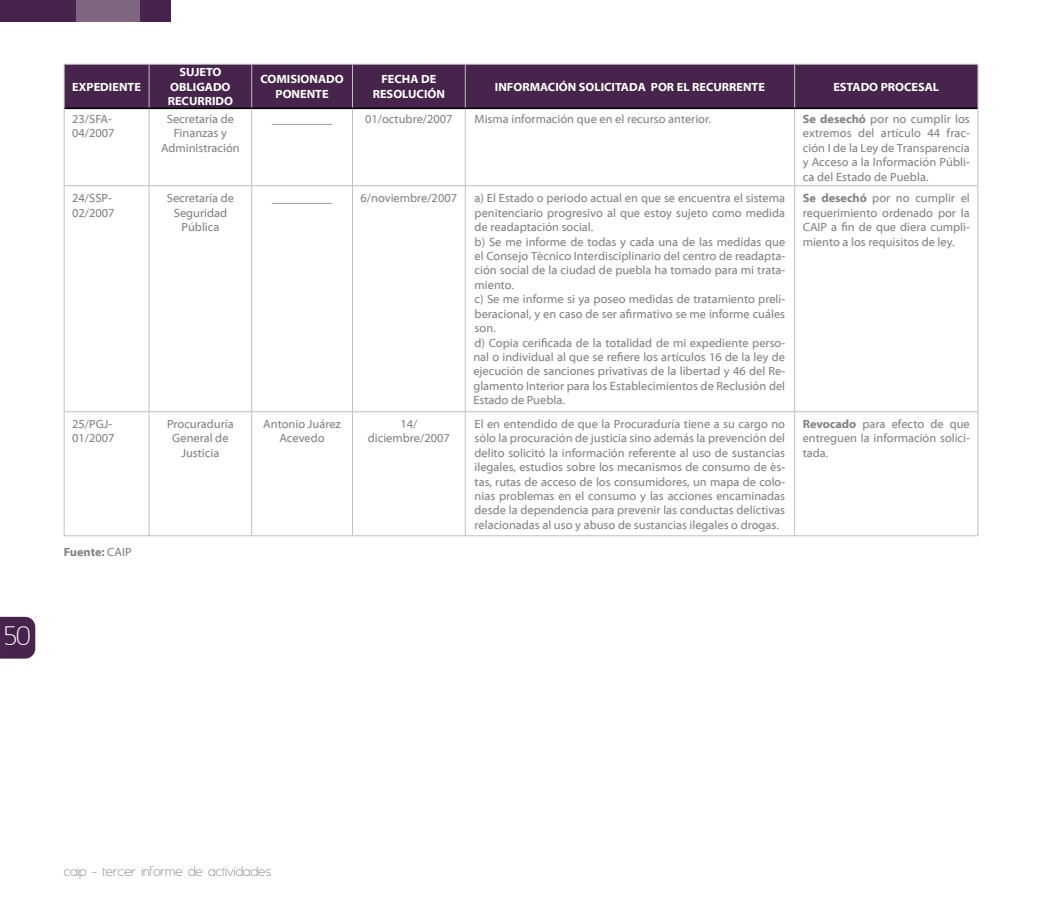
<style>
.page{position:relative;width:1063px;height:915px;background:#fff}
.page>*{position:absolute;margin:0;border:0;box-sizing:border-box;transform-origin:0 0}
.t1{font:31.5px "Asenine";color:#fff}
.t2{font:16.5px "Asenine";letter-spacing:.02em;color:#808284}
.t3{font:12px/14.4px "Myriad Web Pro";color:#808284;text-align:center}
.t4{font:700 12px/14.4px "Myriad Web Pro";color:#fff;text-align:center}
.t5{font:700 12px "Myriad Web Pro";letter-spacing:-.005em;color:#808284}
.s1{font-weight:700}
.s2{font-weight:400}
</style>
<div class="page">
<svg style="left:0;top:616px;width:35px;height:42px"></svg>
<div style="left:65px;top:65px;width:913px;height:43px;background:#47244b"></div>
<svg style="left:65px;top:109px;width:913px;height:426px"></svg>
<hr style="left:64px;top:64px;width:85px;height:1px;background:#c0c0c0">
<hr style="left:64px;top:65px;width:1px;height:43px;background:#c0c0c0">
<hr style="left:149px;top:64px;width:103px;height:1px;background:#c0c0c0">
<hr style="left:149px;top:65px;width:1px;height:43px;background:#c0c0c0">
<hr style="left:252px;top:64px;width:100px;height:1px;background:#c0c0c0">
<hr style="left:251px;top:65px;width:1px;height:43px;background:#c0c0c0">
<hr style="left:352px;top:64px;width:113px;height:1px;background:#c0c0c0">
<hr style="left:352px;top:65px;width:1px;height:43px;background:#c0c0c0">
<hr style="left:465px;top:64px;width:330px;height:1px;background:#c0c0c0">
<hr style="left:465px;top:65px;width:1px;height:43px;background:#c0c0c0">
<hr style="left:795px;top:64px;width:183px;height:1px;background:#c0c0c0">
<hr style="left:794px;top:65px;width:1px;height:43px;background:#c0c0c0">
<hr style="left:978px;top:65px;width:1px;height:43px;background:#c0c0c0">
<hr style="left:64px;top:108px;width:1px;height:77px;background:#c0c0c0">
<hr style="left:149px;top:109px;width:1px;height:76px;background:#c0c0c0">
<hr style="left:251px;top:109px;width:1px;height:76px;background:#c0c0c0">
<hr style="left:352px;top:109px;width:1px;height:76px;background:#c0c0c0">
<hr style="left:465px;top:109px;width:1px;height:76px;background:#c0c0c0">
<hr style="left:794px;top:109px;width:1px;height:76px;background:#c0c0c0">
<hr style="left:978px;top:108px;width:1px;height:77px;background:#c0c0c0">
<hr style="left:64px;top:185px;width:85px;height:1px;background:#c0c0c0">
<hr style="left:64px;top:186px;width:1px;height:225px;background:#c0c0c0">
<hr style="left:149px;top:185px;width:103px;height:1px;background:#c0c0c0">
<hr style="left:149px;top:186px;width:1px;height:225px;background:#c0c0c0">
<hr style="left:252px;top:185px;width:100px;height:1px;background:#c0c0c0">
<hr style="left:251px;top:186px;width:1px;height:225px;background:#c0c0c0">
<hr style="left:352px;top:185px;width:113px;height:1px;background:#c0c0c0">
<hr style="left:352px;top:186px;width:1px;height:225px;background:#c0c0c0">
<hr style="left:465px;top:185px;width:330px;height:1px;background:#c0c0c0">
<hr style="left:465px;top:186px;width:1px;height:225px;background:#c0c0c0">
<hr style="left:795px;top:185px;width:183px;height:1px;background:#c0c0c0">
<hr style="left:794px;top:186px;width:1px;height:225px;background:#c0c0c0">
<hr style="left:978px;top:186px;width:1px;height:225px;background:#c0c0c0">
<hr style="left:64px;top:411px;width:85px;height:1px;background:#c0c0c0">
<hr style="left:64px;top:412px;width:1px;height:123px;background:#c0c0c0">
<hr style="left:149px;top:411px;width:103px;height:1px;background:#c0c0c0">
<hr style="left:149px;top:412px;width:1px;height:123px;background:#c0c0c0">
<hr style="left:252px;top:411px;width:100px;height:1px;background:#c0c0c0">
<hr style="left:251px;top:412px;width:1px;height:123px;background:#c0c0c0">
<hr style="left:352px;top:411px;width:113px;height:1px;background:#c0c0c0">
<hr style="left:352px;top:412px;width:1px;height:123px;background:#c0c0c0">
<hr style="left:465px;top:411px;width:330px;height:1px;background:#c0c0c0">
<hr style="left:465px;top:412px;width:1px;height:123px;background:#c0c0c0">
<hr style="left:795px;top:411px;width:183px;height:1px;background:#c0c0c0">
<hr style="left:794px;top:412px;width:1px;height:123px;background:#c0c0c0">
<hr style="left:978px;top:412px;width:1px;height:123px;background:#c0c0c0">
<hr style="left:64px;top:535px;width:85px;height:1px;background:#c0c0c0">
<hr style="left:149px;top:535px;width:103px;height:1px;background:#c0c0c0">
<hr style="left:252px;top:535px;width:100px;height:1px;background:#c0c0c0">
<hr style="left:352px;top:535px;width:113px;height:1px;background:#c0c0c0">
<hr style="left:465px;top:535px;width:330px;height:1px;background:#c0c0c0">
<hr style="left:795px;top:535px;width:183px;height:1px;background:#c0c0c0">
<hr style="left:65px;top:108px;width:84px;height:1px;background:#000">
<hr style="left:149px;top:108px;width:103px;height:1px;background:#000">
<hr style="left:252px;top:108px;width:100px;height:1px;background:#000">
<hr style="left:352px;top:108px;width:113px;height:1px;background:#000">
<hr style="left:465px;top:108px;width:330px;height:1px;background:#000">
<hr style="left:795px;top:108px;width:183px;height:1px;background:#000">
<div style="left:0;top:0;width:170px;height:21px;background:#47244b"></div>
<div style="left:77px;top:0;width:63px;height:21px;background:#7e6681"></div>
<h1 class="t1" style="left:4px;top:619px;width:28px">50</h1>
<p class="t4" style="left:72px;top:80px;width:70px">EXPEDIENTE</p>
<p class="t4" style="left:168px;top:65px;width:67px">SUJETO<br>OBLIGADO<br>RECURRIDO</p>
<p class="t4" style="left:260px;top:72px;width:85px">COMISIONADO<br>PONENTE</p>
<p class="t4" style="left:373px;top:72px;width:74px">FECHA DE<br>RESOLUCIÓN</p>
<p class="t4" style="left:495px;top:80px;width:272px">INFORMACIÓN SOLICITADA POR EL RECURRENTE</p>
<p class="t4" style="left:833px;top:80px;width:107px">ESTADO PROCESAL</p>
<p class="t3" style="left:72px;top:112px;width:44px;text-align:left">23/SFA-<br>04/2007</p>
<p class="t3" style="left:161px;top:112px;width:80px">Secretaría de<br>Finanzas y<br>Administración</p>
<p class="t3" style="left:272px;top:112px;width:61px">__________</p>
<p class="t3" style="left:72px;top:191px;width:44px;text-align:left">24/SSP-<br>02/2007</p>
<p class="t3" style="left:167px;top:191px;width:69px">Secretaría de<br>Seguridad<br>Pública</p>
<p class="t3" style="left:272px;top:191px;width:61px">__________</p>
<p class="t3" style="left:365px;top:112px;width:89px">01/octubre/2007</p>
<p class="t3" style="left:475px;top:112px;width:238px">Misma información que en el recurso anterior.</p>
<p class="t3" style="left:803px;top:112px;width:169px;text-align:justify"><span class="s1">Se desechó</span> por no cumplir los extremos del artículo 44 frac&shy;ción I de la Ley de Transparencia y Acceso a la Información Públi&shy;ca del Estado de Puebla.</p>
<p class="t3" style="left:361px;top:191px;width:98px">6/noviembre/2007</p>
<p class="t3" style="left:473px;top:191px;width:313px;text-align:left">a) El Estado o periodo actual en que se encuentra el sistema penitenciario progresivo al que estoy sujeto como medida de readaptación social.<br>b) Se me informe de todas y cada una de las medidas que el Consejo Técnico Interdisciplinario del centro de readapta&shy;ción social de la ciudad de puebla ha tomado para mi trata&shy;miento.<br>c) Se me informe si ya poseo medidas de tratamiento preli&shy;beracional, y en caso de ser afirmativo se me informe cuáles son.<br>d) Copia cerificada de la totalidad de mi expediente perso&shy;nal o individual al que se refiere los artículos 16 de la ley de ejecución de sanciones privativas de la libertad y 46 del Re&shy;glamento Interior para los Establecimientos de Reclusión del Estado de Puebla.</p>
<p class="t3" style="left:803px;top:191px;width:169px;text-align:justify"><span class="s1">Se desechó</span> por no cumplir el requerimiento ordenado por la CAIP a fin de que diera cumpli&shy;miento a los requisitos de ley.</p>
<p class="t3" style="left:72px;top:417px;width:44px;text-align:left">25/PGJ-<br>01/2007</p>
<p class="t3" style="left:167px;top:417px;width:68px">Procuraduría<br>General de<br>Justicia</p>
<p class="t3" style="left:263px;top:417px;width:79px">Antonio Juárez<br>Acevedo</p>
<p class="t3" style="left:368px;top:417px;width:83px">14/ diciembre/2007</p>
<p class="t3" style="left:475px;top:417px;width:312px;text-align:justify">El en entendido de que la Procuraduría tiene a su cargo no sólo la procuración de justicia sino además la prevención del delito solicitó la información referente al uso de sustancias ilegales, estudios sobre los mecanismos de consumo de és&shy;tas, rutas de acceso de los consumidores, un mapa de colo&shy;nias problemas en el consumo y las acciones encaminadas desde la dependencia para prevenir las conductas delictivas relacionadas al uso y abuso de sustancias ilegales o drogas.</p>
<p class="t3" style="left:803px;top:417px;width:169px;text-align:justify"><span class="s1">Revocado</span> para efecto de que entreguen la información solici&shy;tada.</p>
<p class="t5" style="left:64px;top:545px;width:69px">Fuente: <span class="s2">CAIP</span></p>
<h2 class="t2" style="left:64px;top:862px;width:209px">caip - tercer informe de actividades</h2>
</div>
